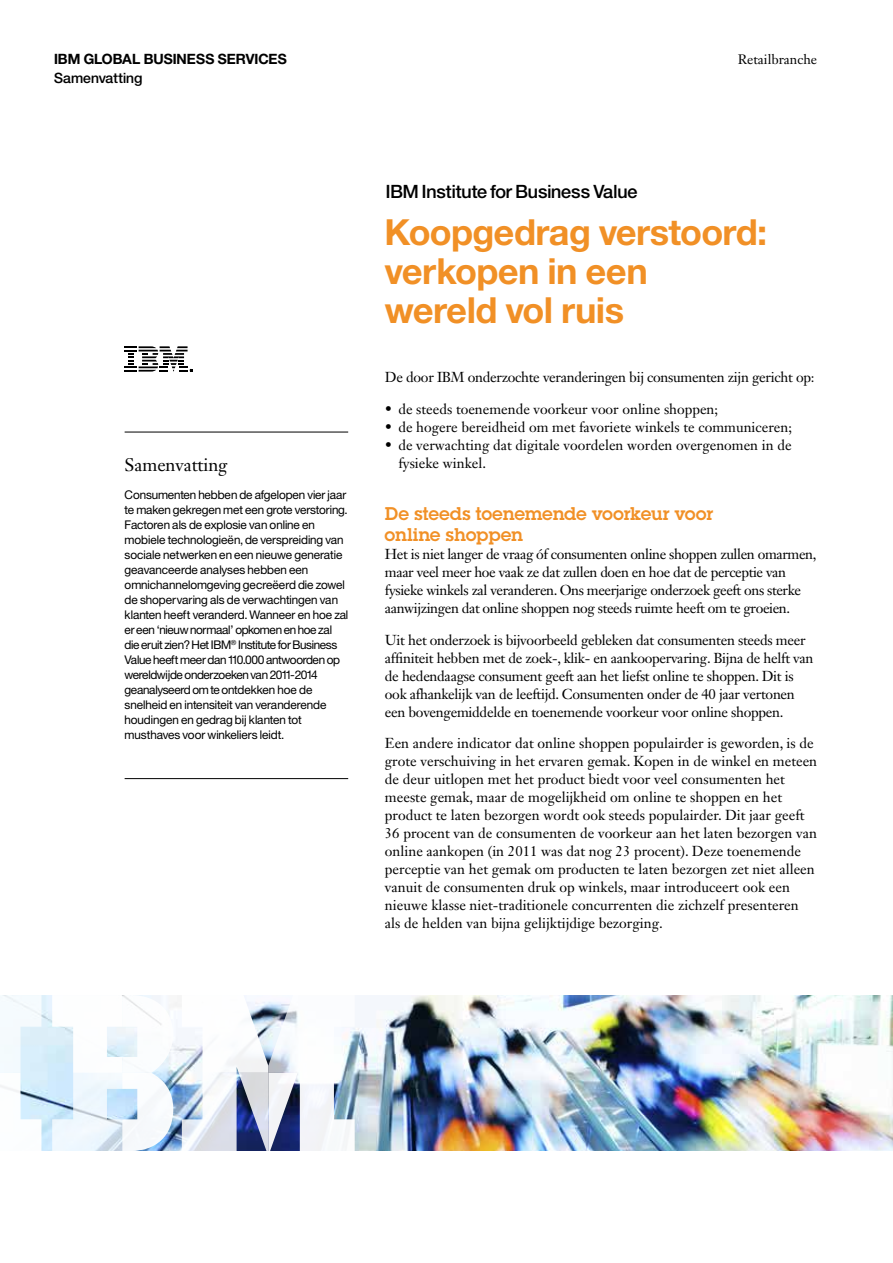
<style>
.page{position:relative;width:893px;height:1263px;background:#fff}
.page>*{position:absolute;margin:0;border:0;box-sizing:border-box;transform-origin:0 0}
.t1{font:36px/39px "Helv Neue Boldfor IBM";color:#f19026}
.t2{font:18.3px "Helv Neue Mediumfor IBM";letter-spacing:-.005em;color:#000}
.t3{font:18px/21px "Lubalin Demifor IBM";color:#f19026}
.t4{font:18px "Janson Text LT Std";letter-spacing:-.005em;color:#000}
.t5{font:14.25px/18px "Janson Text LT Std";color:#000}
.t6{font:14.25px/18px "Janson Text LT Std";letter-spacing:-.02em;color:#000}
.t7{font:14.25px/18px "Janson Text LT Std";letter-spacing:-.03em;color:#000}
.t8{font:14.25px "Helv Neue Boldfor IBM";color:#000}
.t9{font:14.25px "Helv Neue Mediumfor IBM";color:#000}
.t10{font:13.5px "Janson Text LT Std";color:#000}
.t11{font:12px/15px "Helv Neue Romanfor IBM";letter-spacing:-.01em;color:#000}
</style>
<div class="page">
<svg style="left:125px;top:346px;width:67px;height:26px"></svg>
<img style="left:41px;top:995px;width:852px;height:156px">
<svg style="left:0;top:995px;width:41px;height:125px"></svg>
<svg style="left:182px;top:995px;width:173px;height:156px"></svg>
<svg style="left:52px;top:995px;width:121px;height:156px"></svg>
<hr style="left:125px;top:432px;width:223px;height:1px;background:#000">
<hr style="left:125px;top:778px;width:223px;height:1px;background:#000">
<p class="t8" style="left:54px;top:50px;width:234px">IBM GLOBAL BUSINESS SERVICES</p>
<p class="t10" style="left:738px;top:51px;width:81px">Retailbranche</p>
<p class="t9" style="left:54px;top:70px;width:90px">Samenvatting</p>
<p class="t2" style="left:386px;top:180px;width:253px">IBM Institute for Business Value</p>
<p class="t4" style="left:125px;top:453px;width:105px">Samenvatting</p>
<p class="t11" style="left:125px;top:487px;width:225px">Consumenten hebben de afgelopen vier jaar te maken gekregen met een grote verstoring.<br>Factoren als de explosie van online en mobiele technologieën, de verspreiding van sociale netwerken en een nieuwe generatie geavanceerde analyses hebben een omnichannelomgeving gecreëerd die zowel de shopervaring als de verwachtingen van klanten heeft veranderd. Wanneer en hoe zal er een ‘nieuw normaal’ opkomen en hoe zal die eruit zien? Het IBM<sup>®</sup> Institute for Business Value heeft meer dan 110.000 antwoorden op wereldwijde onderzoeken van 2011-2014 geanalyseerd om te ontdekken hoe de snelheid en intensiteit van veranderende houdingen en gedrag bij klanten tot musthaves voor winkeliers leidt.</p>
<h1 class="t1" style="left:385px;top:212px;width:383px">Koopgedrag verstoord: verkopen in een wereld vol ruis</h1>
<p class="t6" style="left:385px;top:368px;width:431px">De door IBM onderzochte veranderingen bij consumenten zijn gericht op:</p>
<p class="t5" style="left:385px;top:400px;width:335px">• de steeds toenemende voorkeur voor online shoppen;</p>
<p class="t5" style="left:385px;top:418px;width:409px">• de hogere bereidheid om met favoriete winkels te communiceren;</p>
<p class="t5" style="left:398px;top:436px;width:395px;text-indent:-14px">• de verwachting dat digitale voordelen worden overgenomen in de fysieke winkel.</p>
<p class="t3" style="left:385px;top:503px;width:329px">De steeds toenemende voorkeur voor online shoppen</p>
<p class="t7" style="left:385px;top:545px;width:433px">Het is niet langer de vraag óf consumenten online shoppen zullen omarmen, maar veel meer hoe vaak ze dat zullen doen en hoe dat de perceptie van fysieke winkels zal veranderen. Ons meerjarige onderzoek geeft ons sterke aanwijzingen dat online shoppen nog steeds ruimte heeft om te groeien.</p>
<p class="t6" style="left:385px;top:631px;width:430px">Uit het onderzoek is bijvoorbeeld gebleken dat consumenten steeds meer affiniteit hebben met de zoek-, klik- en aankoopervaring. Bijna de helft van de hedendaagse consument geeft aan het liefst online te shoppen. Dit is ook afhankelijk van de leeftijd. Consumenten onder de 40 jaar vertonen een bovengemiddelde en toenemende voorkeur voor online shoppen.</p>
<p class="t5" style="left:385px;top:734px;width:434px">Een andere indicator dat online shoppen populairder is geworden, is de grote verschuiving in het ervaren gemak. Kopen in de winkel en meteen de deur uitlopen met het product biedt voor veel consumenten het meeste gemak, maar de mogelijkheid om online te shoppen en het product te laten bezorgen wordt ook steeds populairder. Dit jaar geeft 36 procent van de consumenten de voorkeur aan het laten bezorgen van online aankopen (in 2011 was dat nog 23 procent). Deze toenemende perceptie van het gemak om producten te laten bezorgen zet niet alleen vanuit de consumenten druk op winkels, maar introduceert ook een nieuwe klasse niet-traditionele concurrenten die zichzelf presenteren als de helden van bijna gelijktijdige bezorging.</p>
</div>
